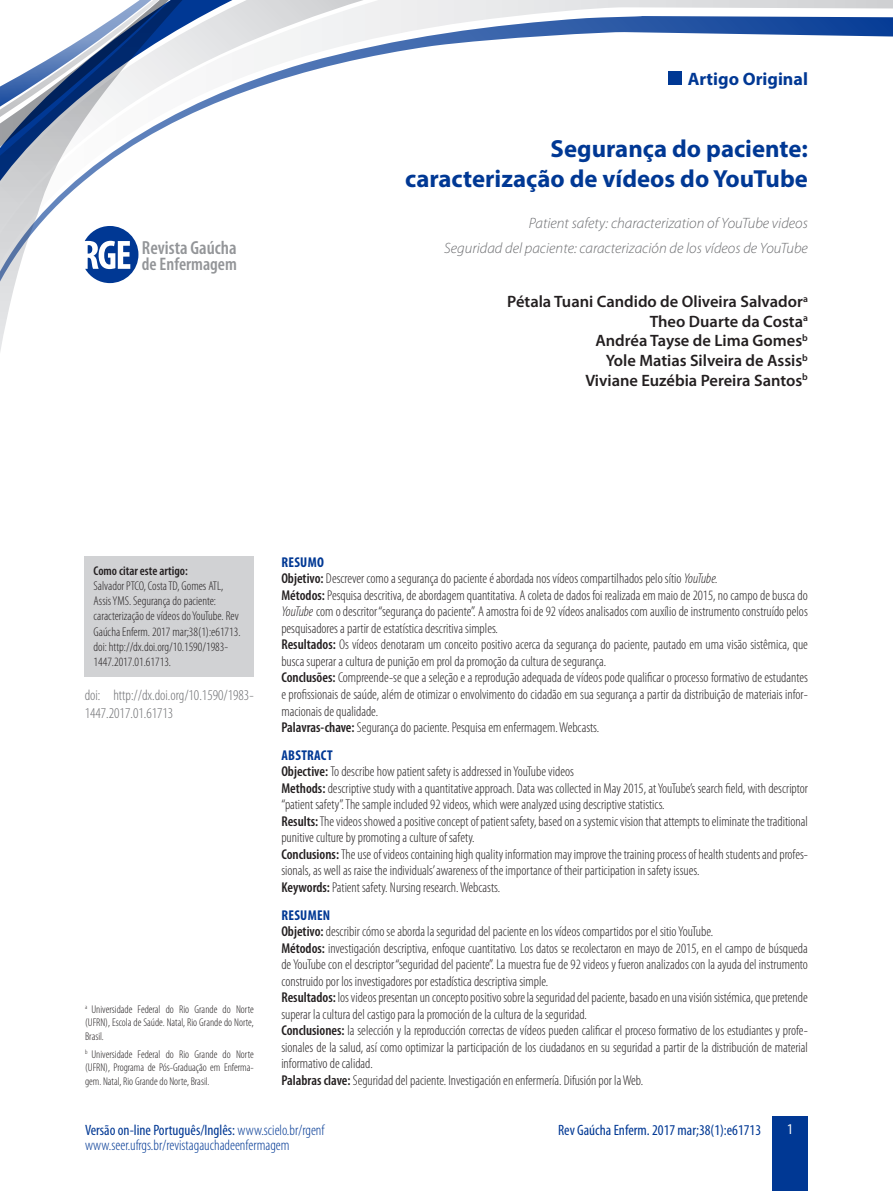
<style>
.page{position:relative;width:893px;height:1191px;background:#fff}
.page>*{position:absolute;margin:0;border:0;box-sizing:border-box;transform-origin:0 0}
.título1{font:700 24.75px/29.7px "Myriad Pro";color:#003894;text-align:right}
.t1{font:600 condensed 19.05px "Myriad Pro";color:#939598}
.t2{font:600 condensed 18.15px "Myriad Pro";color:#939598}
.t3{font:700 18px "Myriad Pro";color:#003894}
.autores{font:600 16.5px "Myriad Pro";color:#231f20}
.título2{font:italic 300 15px "Myriad Pro";color:#6c6d70}
.t4{font:condensed 15px "Myriad Pro";color:#003894}
.DOI{font:300 condensed 15px/18px "Myriad Pro";color:#6c6d70}
.t5{font:300 condensed 15px "Myriad Pro";color:#003894}
.t6{font:condensed 15px "Myriad Pro";color:#fff}
.resumo_texto{font:300 condensed 14.25px/16.5px "Myriad Pro";color:#231f20}
.resumo_título{font:700 condensed 14.25px "Myriad Pro";letter-spacing:.02em;color:#003894}
.como_citar_texto{font:300 condensed 12.75px/15.3px "Myriad Pro";color:#231f20}
.como_citar_título{font:600 condensed 12.75px "Myriad Pro";color:#231f20}
.rodapé{font:300 condensed 11.25px/13.5px "Myriad Pro";color:#231f20;text-align:justify}
.s1{font-weight:600}
.s2{font-style:italic}
.s3{font-weight:300}
</style>
<div class="page">
<div style="left:772px;top:1116px;width:36px;height:75px;background:#003894"></div>
<svg style="left:202px;top:0;width:691px;height:109px"></svg>
<svg style="left:0;top:0;width:202px;height:352px"></svg>
<svg style="left:85px;top:226px;width:53px;height:57px"></svg>
<div style="left:668px;top:72px;width:14px;height:13px;background:#003894"></div>
<div style="left:85px;top:556px;width:169px;height:120px;background:#d1d2d4"></div>
<h2 class="t1" style="left:142px;top:237px;width:96px">Revista Gaúcha</h2>
<p class="t2" style="left:142px;top:254px;width:96px">de Enfermagem</p>
<p class="t3" style="left:688px;top:67px;width:122px">Artigo Original</p>
<p class="título1" style="left:405px;top:133px;width:404px">Segurança do paciente: caracterização de vídeos do YouTube</p>
<p class="título2" style="left:529px;top:215px;width:281px">Patient safety: characterization of YouTube videos</p>
<p class="título2" style="left:444px;top:240px;width:365px">Seguridad del paciente: caracterización de los vídeos de YouTube</p>
<p class="autores" style="left:507px;top:293px;width:302px">Pétala Tuani Candido de Oliveira Salvador<sup>a</sup></p>
<p class="autores" style="left:650px;top:312px;width:160px">Theo Duarte da Costa<sup>a</sup></p>
<p class="autores" style="left:595px;top:332px;width:214px">Andréa Tayse de Lima Gomes<sup>b</sup></p>
<p class="autores" style="left:606px;top:351px;width:203px">Yole Matias Silveira de Assis<sup>b</sup></p>
<p class="autores" style="left:585px;top:371px;width:224px">Viviane Euzébia Pereira Santos<sup>b</sup></p>
<p class="como_citar_título" style="left:94px;top:563px;width:96px">Como citar este artigo:</p>
<p class="como_citar_texto" style="left:94px;top:578px;width:149px">Salvador PTCO, Costa TD, Gomes ATL, Assis YMS. Segurança do paciente: caracterização de vídeos do YouTube. Rev Gaúcha Enferm. 2017 mar;38(1):e61713. doi: http://dx.doi.org/10.1590/1983- 1447.2017.01.61713.</p>
<p class="DOI" style="left:85px;top:687px;width:171px">doi: http://dx.doi.org/10.1590/1983-<br>1447.2017.01.61713</p>
<p class="rodapé" style="left:85px;top:1002px;width:170px"><sup>a</sup> Universidade Federal do Rio Grande do Norte (UFRN), Escola de Saúde. Natal, Rio Grande do Norte, Brasil.</p>
<p class="rodapé" style="left:85px;top:1047px;width:170px"><sup>b</sup> Universidade Federal do Rio Grande do Norte (UFRN), Programa de Pós-Graduação em Enferma&shy;gem. Natal, Rio Grande do Norte, Brasil.</p>
<p class="resumo_título" style="left:281px;top:554px;width:44px">RESUMO</p>
<p class="resumo_texto" style="left:281px;top:571px;width:438px"><span class="s1">Objetivo:</span> Descrever como a segurança do paciente é abordada nos vídeos compartilhados pelo sítio <span class="s2">YouTube.</span></p>
<p class="resumo_texto" style="left:281px;top:587px;width:528px;text-align:justify"><span class="s1">Métodos:</span> Pesquisa descritiva, de abordagem quantitativa. A coleta de dados foi realizada em maio de 2015, no campo de busca do <span class="s2">YouTube</span> com o descritor “segurança do paciente”. A amostra foi de 92 vídeos analisados com auxílio de instrumento construído pelos pesquisadores a partir de estatística descritiva simples.</p>
<p class="resumo_texto" style="left:281px;top:637px;width:528px"><span class="s1">Resultados:</span> Os vídeos denotaram um conceito positivo acerca da segurança do paciente, pautado em uma visão sistêmica, que busca superar a cultura de punição em prol da promoção da cultura de segurança.</p>
<p class="resumo_texto" style="left:281px;top:670px;width:528px;text-align:justify"><span class="s1">Conclusões:</span> Compreende-se que a seleção e a reprodução adequada de vídeos pode qualificar o processo formativo de estudantes e profissionais de saúde, além de otimizar o envolvimento do cidadão em sua segurança a partir da distribuição de materiais infor&shy;macionais de qualidade.</p>
<p class="resumo_texto" style="left:281px;top:719px;width:319px"><span class="s1">Palavras-chave:</span> Segurança do paciente. Pesquisa em enfermagem. Webcasts.</p>
<p class="resumo_título" style="left:281px;top:747px;width:53px">ABSTRACT</p>
<p class="resumo_texto" style="left:281px;top:763px;width:294px"><span class="s1">Objective:</span> To describe how patient safety is addressed in YouTube videos</p>
<p class="resumo_texto" style="left:281px;top:780px;width:528px"><span class="s1">Methods:</span> descriptive study with a quantitative approach. Data was collected in May 2015, at YouTube’s search field, with descriptor “patient safety”. The sample included 92 videos, which were analyzed using descriptive statistics.</p>
<p class="resumo_texto" style="left:281px;top:813px;width:528px"><span class="s1">Results:</span> The videos showed a positive concept of patient safety, based on a systemic vision that attempts to eliminate the traditional punitive culture by promoting a culture of safety.</p>
<p class="resumo_texto" style="left:281px;top:846px;width:528px"><span class="s1">Conclusions:</span> The use of videos containing high quality information may improve the training process of health students and profes&shy;sionals, as well as raise the individuals’ awareness of the importance of their participation in safety issues.</p>
<p class="resumo_texto" style="left:281px;top:879px;width:220px"><span class="s1">Keywords:</span> Patient safety. Nursing research. Webcasts.</p>
<p class="resumo_título" style="left:281px;top:907px;width:50px">RESUMEN</p>
<p class="resumo_texto" style="left:281px;top:923px;width:433px"><span class="s1">Objetivo:</span> describir cómo se aborda la seguridad del paciente en los vídeos compartidos por el sitio YouTube.</p>
<p class="resumo_texto" style="left:281px;top:940px;width:528px;text-align:justify"><span class="s1">Métodos:</span> investigación descriptiva, enfoque cuantitativo. Los datos se recolectaron en mayo de 2015, en el campo de búsqueda de YouTube con el descriptor “seguridad del paciente”. La muestra fue de 92 videos y fueron analizados con la ayuda del instrumento construido por los investigadores por estadística descriptiva simple.</p>
<p class="resumo_texto" style="left:281px;top:989px;width:528px"><span class="s1">Resultados:</span> los videos presentan un concepto positivo sobre la seguridad del paciente, basado en una visión sistémica, que pretende superar la cultura del castigo para la promoción de la cultura de la seguridad.</p>
<p class="resumo_texto" style="left:281px;top:1022px;width:528px;text-align:justify"><span class="s1">Conclusiones:</span> la selección y la reproducción correctas de vídeos pueden calificar el proceso formativo de los estudiantes y profe&shy;sionales de la salud, así como optimizar la participación de los ciudadanos en su seguridad a partir de la distribución de material informativo de calidad.</p>
<p class="resumo_texto" style="left:281px;top:1072px;width:363px"><span class="s1">Palabras clave:</span> Seguridad del paciente. Investigación en enfermería. Difusión por la Web.</p>
<p class="t4" style="left:85px;top:1122px;width:241px">Versão on-line Português/Inglês: <span class="s3">www.scielo.br/rgenf</span></p>
<p class="t4" style="left:558px;top:1122px;width:205px">Rev Gaúcha Enferm. 2017 mar;38(1):e61713</p>
<p class="t6" style="left:787px;top:1121px;width:7px">1</p>
<p class="t5" style="left:85px;top:1137px;width:206px">www.seer.ufrgs.br/revistagauchadeenfermagem</p>
</div>
